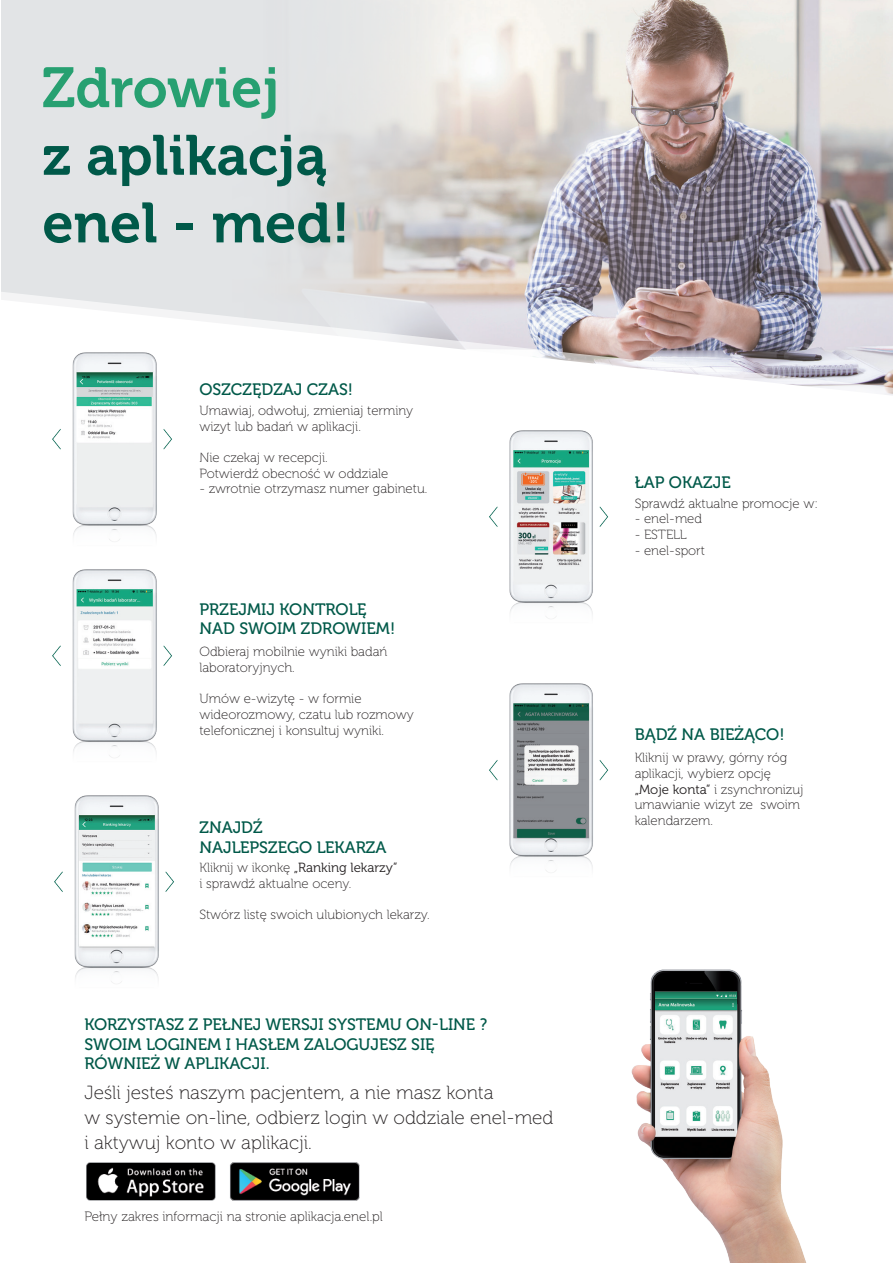
<style>
.page{position:relative;width:893px;height:1263px;background:#fff}
.page>*{position:absolute;margin:0;border:0;box-sizing:border-box;transform-origin:0 0}
.t1{font:56.4px/67.7px "Museo 700";color:#005949}
.t2{font:19.05px/25px "Museo 100";color:#231f20}
.t3{font:16.5px/19.2px "Museo 500";color:#005949}
.t4{font:13.5px "Museo 100";color:#231f20}
.t5{font:13.2px/15.8px "Museo 100";color:#231f20}
.s1{color:#27a071}
.s2{font-family:"Museo 300"}
</style>
<div class="page">
<img style="left:1px;top:0;width:891px;height:291px">
<svg style="left:11px;top:300px;width:882px;height:95px"></svg>
<img style="left:631px;top:969px;width:176px;height:294px">
<img style="left:489px;top:683px;width:119px;height:189px">
<img style="left:42px;top:347px;width:137px;height:195px">
<img style="left:52px;top:569px;width:120px;height:188px">
<img style="left:54px;top:795px;width:120px;height:188px">
<img style="left:489px;top:430px;width:119px;height:189px">
<img style="left:86px;top:1162px;width:274px;height:39px">
<p class="t1" style="left:42px;top:55px;width:309px"><span class="s1">Zdrowiej<br></span>z aplikacją enel - med!</p>
<p class="t3" style="left:199px;top:380px;width:155px">OSZCZĘDZAJ CZAS!</p>
<p class="t5" style="left:199px;top:403px;width:215px">Umawiaj, odwołuj, zmieniaj terminy wizyt lub badań w aplikacji.</p>
<p class="t5" style="left:199px;top:450px;width:190px">Nie czekaj w recepcji.<br>Potwierdź obecność w oddziale</p>
<p class="t5" style="left:199px;top:481px;width:229px">- zwrotnie otrzymasz numer gabinetu.</p>
<p class="t3" style="left:199px;top:600px;width:169px">PRZEJMIJ KONTROLĘ</p>
<p class="t3" style="left:199px;top:619px;width:197px">NAD SWOIM ZDROWIEM!</p>
<p class="t5" style="left:199px;top:644px;width:189px">Odbieraj mobilnie wyniki badań laboratoryjnych.</p>
<p class="t5" style="left:199px;top:691px;width:216px">Umów e-wizytę - w formie wideorozmowy, czatu lub rozmowy telefonicznej i konsultuj wyniki.</p>
<p class="t3" style="left:199px;top:818px;width:65px">ZNAJDŹ</p>
<p class="t3" style="left:199px;top:837px;width:189px">NAJLEPSZEGO LEKARZA</p>
<p class="t5" style="left:199px;top:860px;width:200px">Kliknij w ikonkę <span class="s2">„Ranking lekarzy” </span>i sprawdź aktualne oceny.</p>
<p class="t5" style="left:199px;top:907px;width:232px">Stwórz listę swoich ulubionych lekarzy.</p>
<p class="t3" style="left:84px;top:1015px;width:404px">KORZYSTASZ Z PEŁNEJ WERSJI SYSTEMU ON-LINE ?</p>
<p class="t3" style="left:84px;top:1035px;width:352px">SWOIM LOGINEM I HASŁEM ZALOGUJESZ SIĘ<br>RÓWNIEŻ W APLIKACJI.</p>
<p class="t2" style="left:84px;top:1080px;width:470px">Jeśli jesteś naszym pacjentem, a nie masz konta<br>w systemie on-line, odbierz login w oddziale enel-med i aktywuj konto w aplikacji.</p>
<p class="t4" style="left:84px;top:1209px;width:300px">Pełny zakres informacji na stronie aplikacja.enel.pl</p>
<p class="t3" style="left:635px;top:473px;width:98px">ŁAP OKAZJE</p>
<p class="t5" style="left:635px;top:496px;width:185px">Sprawdź aktualne promocje w:</p>
<p class="t5" style="left:635px;top:511px;width:69px">- enel-med</p>
<p class="t5" style="left:635px;top:527px;width:53px">- ESTELL</p>
<p class="t5" style="left:635px;top:543px;width:72px">- enel-sport</p>
<p class="t3" style="left:635px;top:725px;width:151px">BĄDŹ NA BIEŻĄCO!</p>
<p class="t5" style="left:635px;top:750px;width:170px">Kliknij w prawy, górny róg aplikacji, wybierz opcję <span class="s2">„Moje konta”</span> i zsynchronizuj umawianie wizyt ze swoim kalendarzem.</p>
</div>
